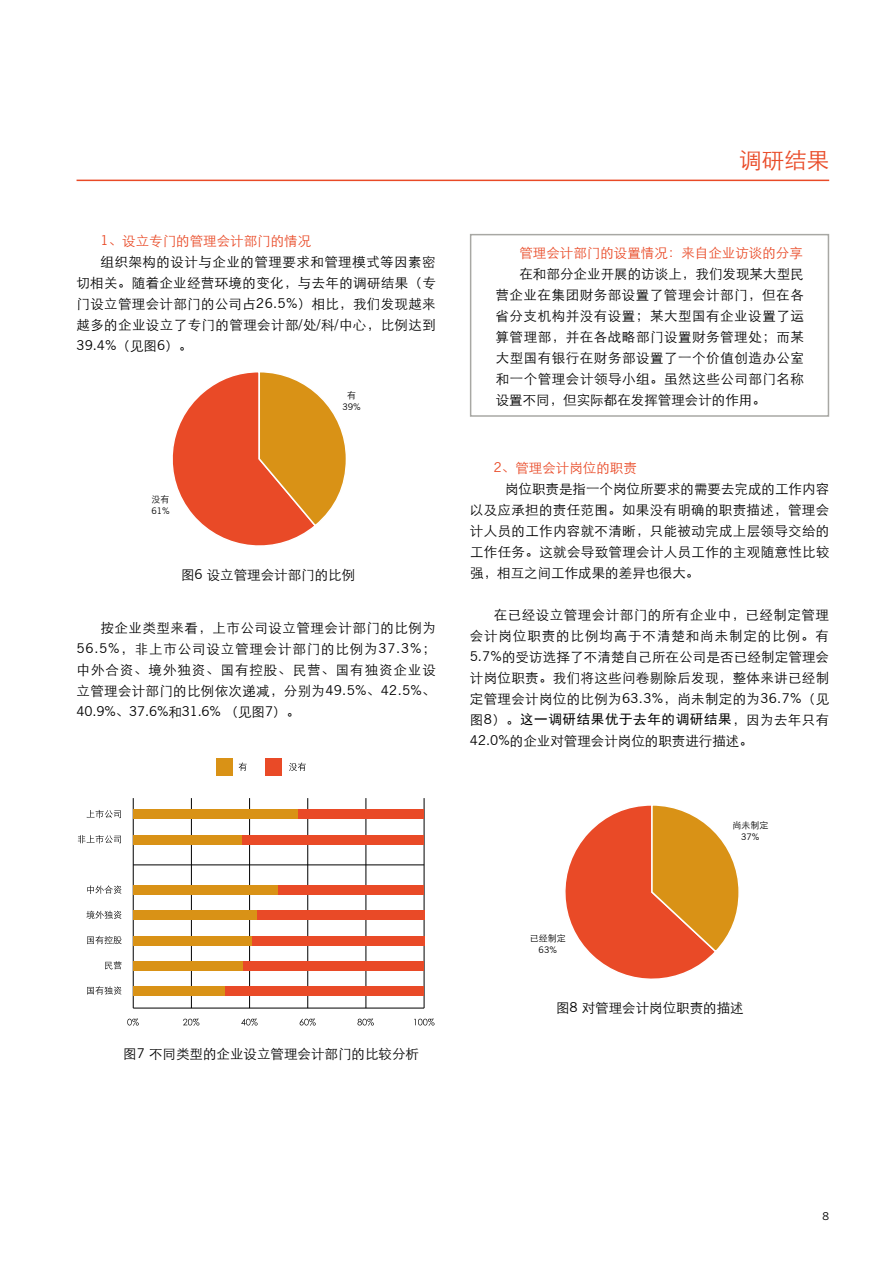
<style>
.page{position:relative;width:893px;height:1263px;background:#fff}
.page>*{position:absolute;margin:0;border:0;box-sizing:border-box;transform-origin:0 0}
.t1{font:22.5px "ST Xihei";color:#e94a27}
.t2{font:13.5px/21px "ST Xihei";letter-spacing:.025em;color:#000;text-align:justify}
.t3{font:13.5px "ST Xihei";color:#000}
.t4{font:13.5px "ST Xihei";color:#e94a27}
.t5{font:13.5px "News Gothic BT";letter-spacing:-.01em;color:#000}
.t6{font:13.5px "Sim Hei";letter-spacing:.05em;color:#000}
.t7{font:10.5px "News Gothic MT Std";color:#000}
.t8{font:9px "News Gothic BT";color:#000}
.t9{font:9px "ST Xihei";color:#000}
.s1{font-family:"News Gothic BT"}
.s2{font-family:"ST Xihei"}
</style>
<div class="page">
<hr style="left:77px;top:180px;width:752px;height:1px;background:#e94a27">
<svg style="left:172px;top:372px;width:174px;height:174px"></svg>
<div style="left:470px;top:234px;width:359px;height:183px;border:2px solid #a8a8a4"></div>
<svg style="left:565px;top:805px;width:174px;height:174px"></svg>
<hr style="left:133px;top:798px;width:1px;height:210px;background:#000">
<hr style="left:191px;top:798px;width:1px;height:210px;background:#000">
<hr style="left:249px;top:798px;width:1px;height:210px;background:#000">
<hr style="left:307px;top:798px;width:1px;height:210px;background:#000">
<hr style="left:365px;top:798px;width:1px;height:210px;background:#000">
<hr style="left:424px;top:798px;width:1px;height:210px;background:#000">
<div style="left:216px;top:758px;width:17px;height:18px;background:#d99216"></div>
<div style="left:265px;top:758px;width:17px;height:18px;background:#e94a27"></div>
<svg style="left:239px;top:762px;width:8px;height:9px"></svg>
<svg style="left:289px;top:762px;width:17px;height:9px"></svg>
<div style="left:298px;top:810px;width:126px;height:9px;background:#e94a27"></div>
<div style="left:242px;top:835px;width:182px;height:9px;background:#e94a27"></div>
<div style="left:277px;top:885px;width:147px;height:10px;background:#e94a27"></div>
<div style="left:257px;top:911px;width:167px;height:9px;background:#e94a27"></div>
<div style="left:252px;top:936px;width:172px;height:9px;background:#e94a27"></div>
<div style="left:243px;top:961px;width:181px;height:9px;background:#e94a27"></div>
<div style="left:225px;top:986px;width:199px;height:9px;background:#e94a27"></div>
<div style="left:133px;top:810px;width:165px;height:9px;background:#d99216"></div>
<div style="left:133px;top:835px;width:109px;height:9px;background:#d99216"></div>
<div style="left:133px;top:885px;width:144px;height:10px;background:#d99216"></div>
<div style="left:133px;top:911px;width:124px;height:9px;background:#d99216"></div>
<div style="left:133px;top:936px;width:119px;height:9px;background:#d99216"></div>
<div style="left:133px;top:961px;width:109px;height:9px;background:#d99216"></div>
<div style="left:133px;top:986px;width:92px;height:9px;background:#d99216"></div>
<hr style="left:133px;top:1008px;width:291px;height:1px;background:#000">
<hr style="left:133px;top:864px;width:291px;height:1px;background:#000">
<svg style="left:127px;top:1018px;width:12px;height:8px"></svg>
<svg style="left:183px;top:1018px;width:16px;height:8px"></svg>
<svg style="left:241px;top:1018px;width:17px;height:8px"></svg>
<svg style="left:300px;top:1018px;width:16px;height:8px"></svg>
<svg style="left:357px;top:1018px;width:17px;height:8px"></svg>
<svg style="left:414px;top:1018px;width:20px;height:8px"></svg>
<svg style="left:87px;top:810px;width:34px;height:8px"></svg>
<svg style="left:78px;top:835px;width:43px;height:8px"></svg>
<svg style="left:87px;top:885px;width:35px;height:9px"></svg>
<svg style="left:86px;top:911px;width:36px;height:8px"></svg>
<svg style="left:87px;top:936px;width:35px;height:8px"></svg>
<svg style="left:105px;top:961px;width:16px;height:8px"></svg>
<svg style="left:87px;top:986px;width:35px;height:8px"></svg>
<p class="t4" style="left:101px;top:230px;width:212px"><span class="s1">1</span>、设立专门的管理会计部门的情况</p>
<p class="t2" style="left:101px;top:250px;width:337px">组织架构的设计与企业的管理要求和管理模式等因素密</p>
<p class="t2" style="left:76px;top:271px;width:361px">切相关。随着企业经营环境的变化，与去年的调研结果（专</p>
<p class="t2" style="left:77px;top:292px;width:361px">门设立管理会计部门的公司占<span class="s1">26.5%</span>）相比，我们发现越来</p>
<p class="t2" style="left:76px;top:313px;width:361px">越多的企业设立了专门的管理会计部<span class="s1">/</span>处<span class="s1">/</span>科<span class="s1">/</span>中心，比例达到</p>
<p class="t5" style="left:77px;top:337px;width:117px">39.4%<span class="s2">（见图</span>6<span class="s2">）。</span></p>
<p class="t9" style="left:347px;top:388px;width:10px">有</p>
<p class="t8" style="left:342px;top:401px;width:20px">39%</p>
<p class="t9" style="left:152px;top:492px;width:19px">没有</p>
<p class="t8" style="left:151px;top:505px;width:20px">61%</p>
<p class="t3" style="left:181px;top:564px;width:176px">图<span class="s1">6</span> 设立管理会计部门的比例</p>
<p class="t2" style="left:77px;top:617px;width:361px;text-indent:24px">按企业类型来看，上市公司设立管理会计部门的比例为<span class="s1">56.5%</span>，非上市公司设立管理会计部门的比例为<span class="s1">37.3%</span>；中外合资、境外独资、国有控股、民营、国有独资企业设立管理会计部门的比例依次递减，分别为<span class="s1">49.5%</span>、<span class="s1">42.5%</span>、</p>
<p class="t5" style="left:76px;top:703px;width:225px">40.9%<span class="s2">、</span>37.6%<span class="s2">和</span>31.6% <span class="s2">（见图</span>7<span class="s2">）。</span></p>
<h1 class="t1" style="left:739px;top:143px;width:91px">调研结果</h1>
<p class="t4" style="left:519px;top:243px;width:285px">管理会计部门的设置情况：来自企业访谈的分享</p>
<p class="t2" style="left:495px;top:263px;width:310px;text-indent:24px">在和部分企业开展的访谈上，我们发现某大型民营企业在集团财务部设置了管理会计部门，但在各省分支机构并没有设置；某大型国有企业设置了运算管理部，并在各战略部门设置财务管理处；而某大型国有银行在财务部设置了一个价值创造办公室和一个管理会计领导小组。虽然这些公司部门名称设置不同，但实际都在发挥管理会计的作用。</p>
<p class="t4" style="left:494px;top:458px;width:145px"><span class="s1">2</span>、管理会计岗位的职责</p>
<p class="t3" style="left:505px;top:479px;width:325px">岗位职责是指一个岗位所要求的需要去完成的工作内容</p>
<p class="t2" style="left:470px;top:498px;width:361px">以及应承担的责任范围。如果没有明确的职责描述，管理会</p>
<p class="t2" style="left:470px;top:519px;width:361px">计人员的工作内容就不清晰，只能被动完成上层领导交给的</p>
<p class="t2" style="left:470px;top:540px;width:361px">工作任务。这就会导致管理会计人员工作的主观随意性比较</p>
<p class="t3" style="left:470px;top:563px;width:231px">强，相互之间工作成果的差异也很大。</p>
<p class="t2" style="left:470px;top:603px;width:361px;text-indent:24px">在已经设立管理会计部门的所有企业中，已经制定管理会计岗位职责的比例均高于不清楚和尚未制定的比例。有<span class="s1">5.7%</span>的受访选择了不清楚自己所在公司是否已经制定管理会计岗位职责。我们将这些问卷剔除后发现，整体来讲已经制定管理会计岗位的比例为<span class="s1">63.3%</span>，尚未制定的为<span class="s1">36.7%</span>（见</p>
<p class="t6" style="left:470px;top:712px;width:361px"><span class="s2">图</span><span class="s1">8</span><span class="s2">）。</span>这一调研结果优于去年的调研结果<span class="s2">，因为去年只有</span></p>
<p class="t3" style="left:470px;top:731px;width:284px"><span class="s1">42.0%</span>的企业对管理会计岗位的职责进行描述。</p>
<p class="t9" style="left:732px;top:819px;width:37px">尚未制定</p>
<p class="t8" style="left:741px;top:832px;width:20px">37%</p>
<p class="t3" style="left:123px;top:1043px;width:297px">图<span class="s1">7</span> 不同类型的企业设立管理会计部门的比较分析</p>
<p class="t9" style="left:530px;top:931px;width:37px">已经制定</p>
<p class="t8" style="left:539px;top:944px;width:20px">63%</p>
<p class="t3" style="left:556px;top:998px;width:189px">图<span class="s1">8</span> 对管理会计岗位职责的描述</p>
<p class="t7" style="left:823px;top:1210px;width:8px">8</p>
</div>
